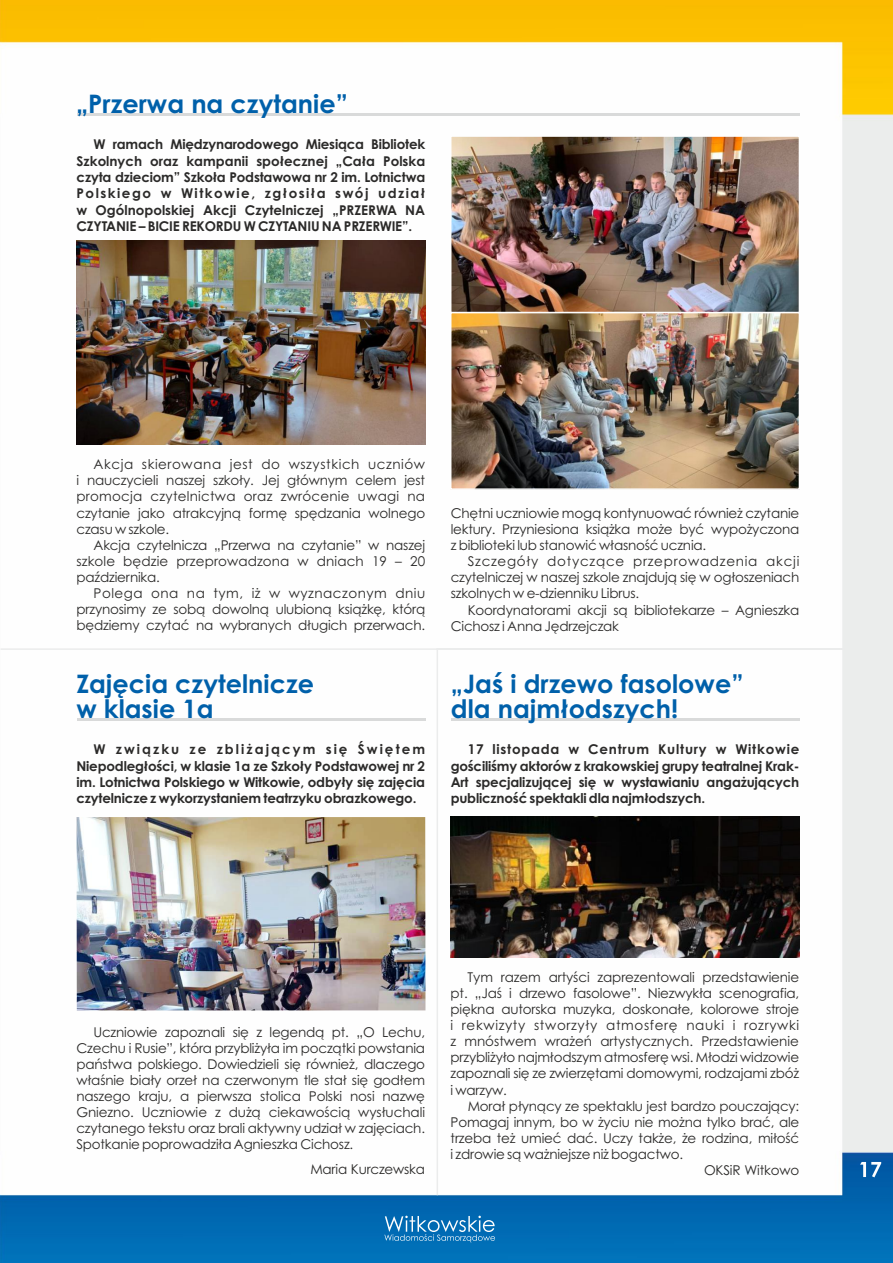
<style>
.page{position:relative;width:893px;height:1263px;background:#fff}
.page>*{position:absolute;margin:0;border:0;box-sizing:border-box;transform-origin:0 0}
.t1{font:700 25.5px/24.8px "Century Gothic";color:#0060aa}
.t2{font:13.5px/16px "Century Gothic";letter-spacing:-.015em;color:#2b2a29;text-align:justify}
.t3{font:700 13.5px/16.4px "Century Gothic";letter-spacing:-.015em;color:#2b2a29;text-align:justify}
</style>
<div class="page">
<img style="left:0;top:0;width:893px;height:1263px">
<svg style="left:860px;top:1162px;width:21px;height:15px"></svg>
<svg style="left:384px;top:1216px;width:111px;height:26px;background:#3488c2"></svg>
<hr style="left:77px;top:114px;width:722px;height:2px;background:#d9dada">
<img style="left:77px;top:241px;width:348px;height:204px">
<img style="left:452px;top:137px;width:346px;height:351px">
<div style="left:450px;top:135px;width:350px;height:178px;border:1px solid #fefefe"></div>
<div style="left:450px;top:312px;width:350px;height:178px;border:1px solid #fefefe"></div>
<img style="left:0;top:648px;width:846px;height:549px">
<h1 class="t1" style="left:76px;top:94px;width:273px">„Przerwa na czytanie”</h1>
<p class="t3" style="left:77px;top:138px;width:350px;text-indent:17px">W ramach Międzynarodowego Miesiąca Bibliotek Szkolnych oraz kampanii społecznej „Cała Polska czyta dzieciom” Szkoła Podstawowa nr 2 im. Lotnictwa Polskiego w Witkowie, zgłosiła swój udział w Ogólnopolskiej Akcji Czytelniczej „PRZERWA NA CZYTANIE – BICIE REKORDU W CZYTANIU NA PRZERWIE”.</p>
<p class="t2" style="left:76px;top:458px;width:350px;text-indent:17px">Akcja skierowana jest do wszystkich uczniów i nauczycieli naszej szkoły. Jej głównym celem jest promocja czytelnictwa oraz zwrócenie uwagi na czytanie jako atrakcyjną formę spędzania wolnego czasu w szkole.</p>
<p class="t2" style="left:77px;top:538px;width:350px;text-indent:17px">Akcja czytelnicza „Przerwa na czytanie” w naszej szkole będzie przeprowadzona w dniach 19 – 20 października.</p>
<p class="t2" style="left:77px;top:586px;width:350px;text-indent:17px">Polega ona na tym, iż w wyznaczonym dniu przynosimy ze sobą dowolną ulubioną książkę, którą będziemy czytać na wybranych długich przerwach.</p>
<h1 class="t1" style="left:76px;top:674px;width:239px">Zajęcia czytelnicze w klasie 1a</h1>
<p class="t3" style="left:76px;top:742px;width:350px;text-indent:17px">W związku ze zbliżającym się Świętem Niepodległości, w klasie 1a ze Szkoły Podstawowej nr 2 im. Lotnictwa Polskiego w Witkowie, odbyły się zajęcia czytelnicze z wykorzystaniem teatrzyku obrazkowego.</p>
<p class="t2" style="left:451px;top:506px;width:350px">Chętni uczniowie mogą kontynuować również czytanie lektury. Przyniesiona książka może być wypożyczona z biblioteki lub stanowić własność ucznia.</p>
<p class="t2" style="left:451px;top:555px;width:350px;text-indent:17px">Szczegóły dotyczące przeprowadzenia akcji czytelniczej w naszej szkole znajdują się w ogłoszeniach szkolnych w e-dzienniku Librus.</p>
<p class="t2" style="left:451px;top:603px;width:350px;text-indent:17px">Koordynatorami akcji są bibliotekarze – Agnieszka<br>Cichosz i Anna Jędrzejczak</p>
<h1 class="t1" style="left:451px;top:674px;width:294px">„Jaś i drzewo fasolowe” dla najmłodszych!</h1>
<p class="t3" style="left:451px;top:742px;width:350px;text-indent:17px">17 listopada w Centrum Kultury w Witkowie gościliśmy aktorów z krakowskiej grupy teatralnej Krak-Art specjalizującej się w wystawianiu angażujących publiczność spektakli dla najmłodszych.</p>
<p class="t2" style="left:76px;top:1025px;width:350px;text-indent:17px">Uczniowie zapoznali się z legendą pt. „O Lechu, Czechu i Rusie”, która przybliżyła im początki powstania państwa polskiego. Dowiedzieli się również, dlaczego właśnie biały orzeł na czerwonym tle stał się godłem naszego kraju, a pierwsza stolica Polski nosi nazwę Gniezno. Uczniowie z dużą ciekawością wysłuchali czytanego tekstu oraz brali aktywny udział w zajęciach.<br>Spotkanie poprowadziła Agnieszka Cichosz.</p>
<p class="t2" style="left:310px;top:1162px;width:116px">Maria Kurczewska</p>
<p class="t2" style="left:451px;top:970px;width:350px;text-indent:17px">Tym razem artyści zaprezentowali przedstawienie pt. „Jaś i drzewo fasolowe”. Niezwykła scenografia, piękna autorska muzyka, doskonałe, kolorowe stroje i rekwizyty stworzyły atmosferę nauki i rozrywki z mnóstwem wrażeń artystycznych. Przedstawienie przybliżyło najmłodszym atmosferę wsi. Młodzi widzowie zapoznali się ze zwierzętami domowymi, rodzajami zbóż i warzyw.</p>
<p class="t2" style="left:451px;top:1099px;width:350px;text-indent:17px">Morał płynący ze spektaklu jest bardzo pouczający:<br>Pomagaj innym, bo w życiu nie można tylko brać, ale trzeba też umieć dać. Uczy także, że rodzina, miłość i zdrowie są ważniejsze niż bogactwo.</p>
<p class="t2" style="left:704px;top:1163px;width:97px">OKSiR Witkowo</p>
</div>
